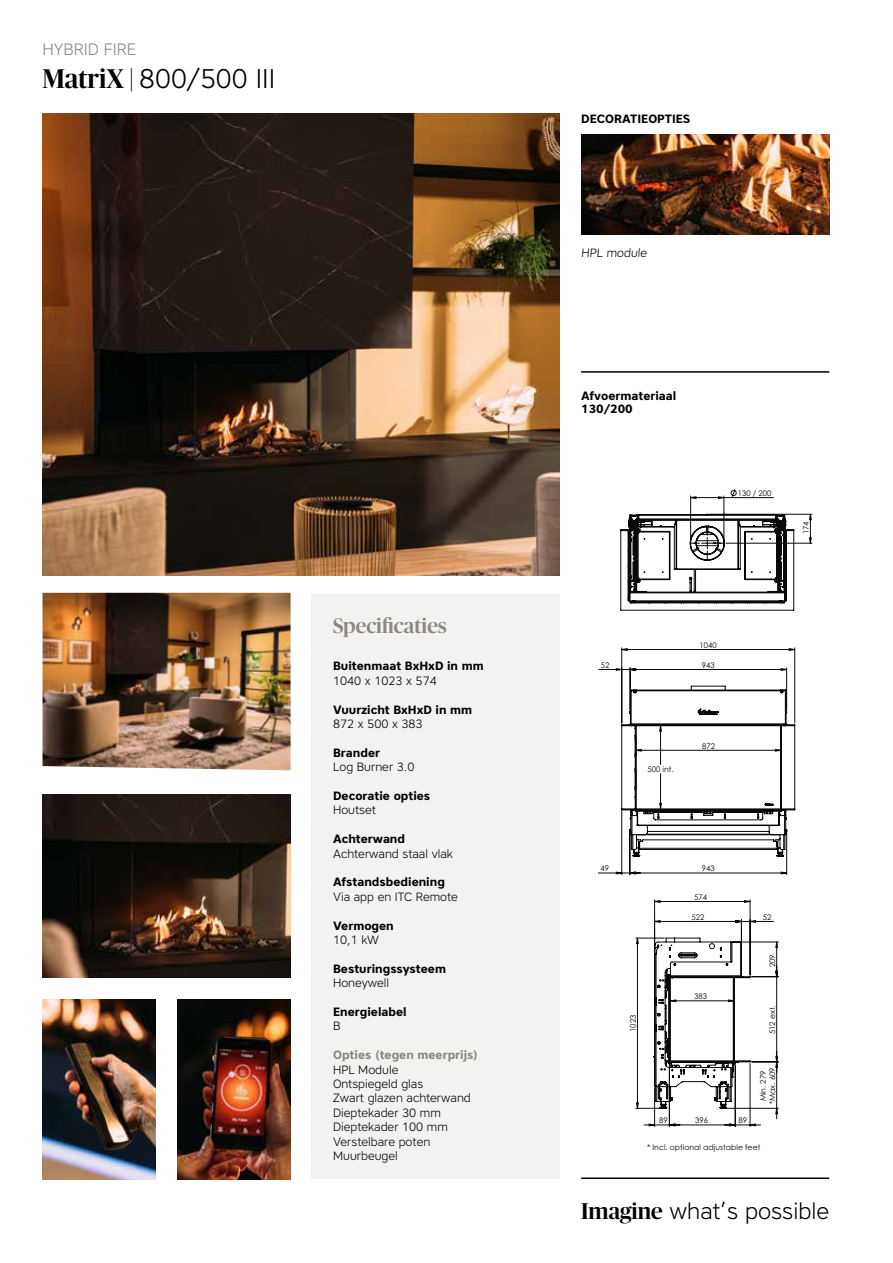
<style>
.page{position:relative;width:893px;height:1263px;background:#fff}
.page>*{position:absolute;margin:0;border:0;box-sizing:border-box;transform-origin:0 0}
.t1{font:300 27px "Core Sans A35";color:#000}
.t2{font:300 22.8px "Core Sans A35";color:#000}
.t3{font:500 21px "Publico Banner";color:#8b8883}
.t4{font:300 16.5px "Core Sans A35";color:#8b8883}
.t5{font:300 12px/14.4px "Core Sans A35";color:#000}
.t6{font:700 12px/13.5px "Core Sans A65";color:#000}
.t7{font:700 12px "Core Sans A65";color:#8b8883}
.t8{font:7.8px/9.3px "Century Gothic";color:#090909;text-align:center}
.s1{font-family:"Publico Banner";font-weight:500}
</style>
<div class="page">
<hr style="left:581px;top:371px;width:248px;height:2px;background:#000">
<div style="left:312px;top:594px;width:248px;height:585px;background:#f3f2f1"></div>
<img style="left:43px;top:114px;width:517px;height:461px">
<img style="left:43px;top:794px;width:248px;height:184px">
<svg style="left:636px;top:900px;width:142px;height:226px"></svg>
<hr style="left:786px;top:833px;width:1px;height:42px;background:#090909">
<hr style="left:630px;top:833px;width:1px;height:42px;background:#090909">
<hr style="left:621px;top:810px;width:1px;height:65px;background:#090909">
<svg style="left:598px;top:648px;width:197px;height:226px"></svg>
<svg style="left:620px;top:489px;width:192px;height:122px"></svg>
<img style="left:43px;top:593px;width:248px;height:177px">
<img style="left:581px;top:135px;width:248px;height:99px">
<img style="left:178px;top:999px;width:113px;height:180px">
<img style="left:43px;top:999px;width:113px;height:180px">
<hr style="left:581px;top:1177px;width:248px;height:2px;background:#000">
<h3 class="t4" style="left:43px;top:38px;width:95px">HYBRID FIRE</h3>
<h1 class="t1" style="left:43px;top:61px;width:234px"><span class="s1">MatriX |</span> 800/500 III</h1>
<h3 class="t3" style="left:333px;top:611px;width:115px">Specificaties</h3>
<p class="t6" style="left:333px;top:659px;width:152px">Buitenmaat BxHxD in mm</p>
<p class="t5" style="left:333px;top:673px;width:105px">1040 x 1023 x 574</p>
<p class="t6" style="left:333px;top:702px;width:141px">Vuurzicht BxHxD in mm</p>
<p class="t5" style="left:333px;top:716px;width:91px">872 x 500 x 383</p>
<p class="t6" style="left:333px;top:745px;width:48px">Brander</p>
<p class="t5" style="left:333px;top:759px;width:83px">Log Burner 3.0</p>
<p class="t6" style="left:333px;top:789px;width:99px">Decoratie opties</p>
<p class="t5" style="left:333px;top:803px;width:44px">Houtset</p>
<p class="t6" style="left:333px;top:832px;width:74px">Achterwand</p>
<p class="t5" style="left:333px;top:846px;width:121px">Achterwand staal vlak</p>
<p class="t6" style="left:333px;top:875px;width:113px">Afstandsbediening</p>
<p class="t5" style="left:333px;top:889px;width:126px">Via app en ITC Remote</p>
<p class="t6" style="left:333px;top:918px;width:62px">Vermogen</p>
<p class="t5" style="left:333px;top:932px;width:47px">10,1 kW</p>
<p class="t6" style="left:333px;top:961px;width:114px">Besturingssysteem</p>
<p class="t5" style="left:333px;top:975px;width:58px">Honeywell</p>
<p class="t6" style="left:333px;top:1005px;width:75px">Energielabel</p>
<p class="t5" style="left:333px;top:1019px;width:9px">B</p>
<p class="t7" style="left:333px;top:1047px;width:146px">Opties (tegen meerprijs)</p>
<p class="t5" style="left:333px;top:1062px;width:139px">HPL Module<br>Ontspiegeld glas<br>Zwart glazen achterwand<br>Dieptekader 30 mm<br>Dieptekader 100 mm<br>Verstelbare poten<br>Muurbeugel</p>
<p class="t6" style="left:581px;top:111px;width:111px">DECORATIEOPTIES</p>
<p class="t5" style="left:581px;top:245px;width:69px">HPL module</p>
<p class="t6" style="left:581px;top:388px;width:97px">Afvoermateriaal<br>130/200</p>
<p class="t8" style="left:738px;top:488px;width:35px">130 / 200</p>
<p class="t8" style="left:801px;top:534px;width:14px;rotate:-90deg">174</p>
<p class="t8" style="left:601px;top:660px;width:10px">52</p>
<p class="t8" style="left:700px;top:640px;width:19px">1040</p>
<p class="t8" style="left:702px;top:660px;width:14px">943</p>
<p class="t8" style="left:647px;top:764px;width:28px">500 int.</p>
<p class="t8" style="left:702px;top:741px;width:14px">872</p>
<p class="t8" style="left:600px;top:864px;width:10px">49</p>
<p class="t8" style="left:702px;top:864px;width:14px">943</p>
<p class="t8" style="left:694px;top:892px;width:14px">574</p>
<p class="t8" style="left:691px;top:912px;width:14px">522</p>
<p class="t8" style="left:763px;top:912px;width:10px">52</p>
<p class="t8" style="left:628px;top:1032px;width:19px;rotate:-90deg">1023</p>
<p class="t8" style="left:659px;top:1116px;width:10px">89</p>
<p class="t8" style="left:694px;top:991px;width:14px">383</p>
<p class="t8" style="left:695px;top:1116px;width:14px">396</p>
<p class="t8" style="left:738px;top:1116px;width:10px">89</p>
<p class="t8" style="left:767px;top:967px;width:14px;rotate:-90deg">209</p>
<p class="t8" style="left:767px;top:1034px;width:30px;rotate:-90deg">512 ext.</p>
<p class="t8" style="left:758px;top:1104px;width:38px;rotate:-90deg">Min. 279 *Max. 609</p>
<p class="t8" style="left:647px;top:1142px;width:115px">* Incl. optional adjustable feet</p>
<h2 class="t2" style="left:581px;top:1196px;width:250px"><span class="s1">Imagine</span> what’s possible</h2>
</div>
